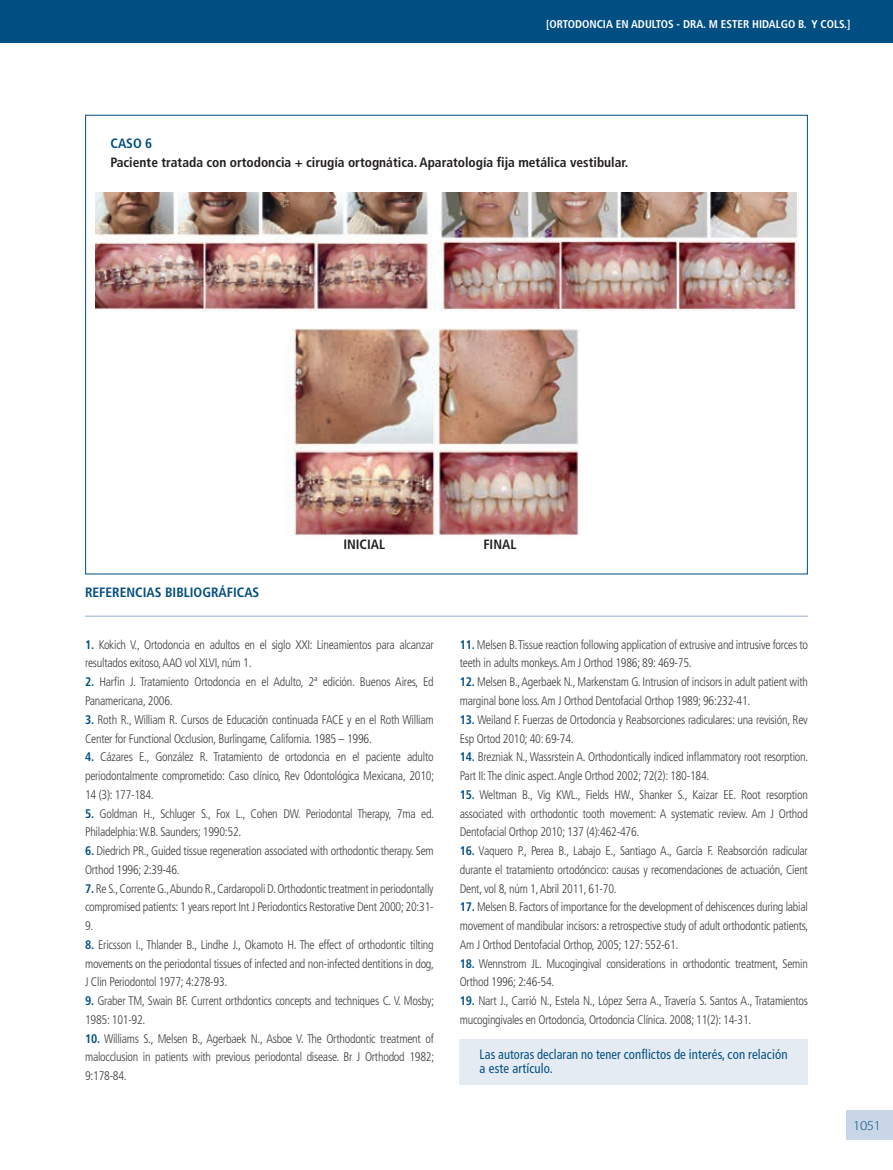
<style>
.page{position:relative;width:893px;height:1170px;background:#fff}
.page>*{position:absolute;margin:0;border:0;box-sizing:border-box;transform-origin:0 0}
.t1{font:700 condensed 13.5px "Frutiger";color:#231f20}
.t2{font:condensed 13.5px/13.5px "Frutiger";letter-spacing:.01em;color:#004e82;scale:.92 1}
.t3{font:700 condensed 13.5px "Frutiger";color:#004e82}
.t4{font:300 13.5px "Myriad Pro";color:#004e82;scale:1.1 1}
.t5{font:300 condensed 12.45px/18.8px "Frutiger";letter-spacing:-.02em;color:#3e3e3f;scale:.96 1}
.t6{font:700 condensed 11.25px "Frutiger";color:#fff}
.s1{font-weight:700;color:#004e82}
</style>
<div class="page">
<div style="left:846px;top:1110px;width:47px;height:30px;background:#c9d6e7"></div>
<div style="left:0;top:0;width:893px;height:43px;background:#004e82"></div>
<img style="left:95px;top:192px;width:704px;height:345px">
<hr style="left:85px;top:615px;width:723px;height:2px;background:#b8c8de">
<div style="left:459px;top:1039px;width:349px;height:45px;background:#e5ebf3"></div>
<p class="t6" style="left:546px;top:17px;width:187px">[ORTODONCIA EN ADULTOS - Dra. M Ester</p>
<p class="t6" style="left:752px;top:17px;width:14px">Hidalgo</p>
<p class="t6" style="left:798px;top:17px;width:30px">B. y cols</p>
<p class="t6" style="left:844px;top:17px;width:8px">.]</p>
<p class="t3" style="left:111px;top:136px;width:43px">CASO 6</p>
<p class="t1" style="left:111px;top:154px;width:519px">Paciente tratada con ortodoncia + cirugía ortognática. Aparatología fija metálica vestibular.</p>
<p class="t3" style="left:85px;top:584px;width:176px">REFERENCIAS BIBLIOGRáFICAS</p>
<p class="t1" style="left:343px;top:536px;width:43px">INICIAL</p>
<p class="t1" style="left:483px;top:536px;width:34px">FINAL</p>
<p class="t5" style="left:85px;top:635px;width:365px"><span class="s1">1.</span> Kokich V., Ortodoncia en adultos en el siglo XXI: Lineamientos para alcanzar resultados exitoso, AAO vol XLVI, núm 1.</p>
<p class="t5" style="left:85px;top:672px;width:365px"><span class="s1">2.</span> Harfin J. Tratamiento Ortodoncia en el Adulto, 2ª edición. Buenos Aires, Ed<br>Panamericana, 2006.</p>
<p class="t5" style="left:85px;top:710px;width:365px"><span class="s1">3.</span> Roth R., William R. Cursos de Educación continuada FACE y en el Roth William<br>Center for Functional Occlusion, Burlingame, California. 1985 – 1996.</p>
<p class="t5" style="left:85px;top:747px;width:365px;text-align:justify"><span class="s1">4.</span> Cázares E., González R. Tratamiento de ortodoncia en el paciente adulto periodontalmente comprometido: Caso clínico, Rev Odontológica Mexicana, 2010; 14 (3): 177-184.</p>
<p class="t5" style="left:85px;top:804px;width:365px"><span class="s1">5.</span> Goldman H., Schluger S., Fox L., Cohen DW. Periodontal Therapy, 7ma ed.<br>Philadelphia: W.B. Saunders; 1990:52.</p>
<p class="t5" style="left:85px;top:841px;width:365px"><span class="s1">6.</span> Diedrich PR., Guided tissue regeneration associated with orthodontic therapy. Sem<br>Orthod 1996; 2:39-46.</p>
<p class="t5" style="left:85px;top:879px;width:365px;text-align:justify"><span class="s1">7.</span> Re S., Corrente G., Abundo R., Cardaropoli D. Orthodontic treatment in periodontally compromised patients: 1 years report Int J Periodontics Restorative Dent 2000; 20:31- 9.</p>
<p class="t5" style="left:85px;top:935px;width:365px;text-align:justify"><span class="s1">8.</span> Ericsson I., Thlander B., Lindhe J., Okamoto H. The effect of orthodontic tilting movements on the periodontal tissues of infected and non-infected dentitions in dog, J Clin Periodontol 1977; 4:278-93.</p>
<p class="t5" style="left:85px;top:991px;width:365px"><span class="s1">9.</span> Graber TM, Swain BF. Current orthdontics concepts and techniques C. V. Mosby;<br>1985: 101-92.</p>
<p class="t5" style="left:85px;top:1029px;width:365px;text-align:justify"><span class="s1">10.</span> Williams S., Melsen B., Agerbaek N., Asboe V. The Orthodontic treatment of malocclusion in patients with previous periodontal disease. Br J Orthodod 1982; 9:178-84.</p>
<p class="t5" style="left:460px;top:635px;width:364px"><span class="s1">11.</span> Melsen B. Tissue reaction following application of extrusive and intrusive forces to teeth in adults monkeys. Am J Orthod 1986; 89: 469-75.</p>
<p class="t5" style="left:460px;top:672px;width:364px"><span class="s1">12.</span> Melsen B., Agerbaek N., Markenstam G. Intrusion of incisors in adult patient with marginal bone loss. Am J Orthod Dentofacial Orthop 1989; 96:232-41.</p>
<p class="t5" style="left:460px;top:710px;width:364px"><span class="s1">13.</span> Weiland F. Fuerzas de Ortodoncia y Reabsorciones radiculares: una revisión, Rev<br>Esp Ortod 2010; 40: 69-74.</p>
<p class="t5" style="left:460px;top:747px;width:365px"><span class="s1">14.</span> Brezniak N., Wassrstein A. Orthodontically indiced inflammatory root resorption.<br>Part II: The clinic aspect. Angle Orthod 2002; 72(2): 180-184.</p>
<p class="t5" style="left:460px;top:785px;width:364px;text-align:justify"><span class="s1">15.</span> Weltman B., Vig KWL., Fields HW., Shanker S., Kaizar EE. Root resorption associated with orthodontic tooth movement: A systematic review. Am J Orthod Dentofacial Orthop 2010; 137 (4):462-476.</p>
<p class="t5" style="left:460px;top:841px;width:364px;text-align:justify"><span class="s1">16.</span> Vaquero P., Perea B., Labajo E., Santiago A., García F. Reabsorción radicular durante el tratamiento ortodóncico: causas y recomendaciones de actuación, Cient Dent, vol 8, núm 1, Abril 2011, 61-70.</p>
<p class="t5" style="left:460px;top:897px;width:365px;text-align:justify"><span class="s1">17.</span> Melsen B. Factors of importance for the development of dehiscences during labial movement of mandibular incisors: a retrospective study of adult orthodontic patients, Am J Orthod Dentofacial Orthop, 2005; 127: 552-61.</p>
<p class="t5" style="left:460px;top:954px;width:364px"><span class="s1">18.</span> Wennstrom JL. Mucogingival considerations in orthodontic treatment, Semin<br>Orthod 1996; 2:46-54.</p>
<p class="t5" style="left:460px;top:991px;width:364px"><span class="s1">19.</span> Nart J., Carrió N., Estela N., López Serra A., Travería S. Santos A., Tratamientos mucogingivales en Ortodoncia, Ortodoncia Clínica. 2008; 11(2): 14-31.</p>
<p class="t2" style="left:480px;top:1047px;width:336px">Las autoras declaran no tener conflictos de interés, con relación a este artículo.</p>
<p class="t4" style="left:853px;top:1117px;width:27px">1051</p>
</div>
